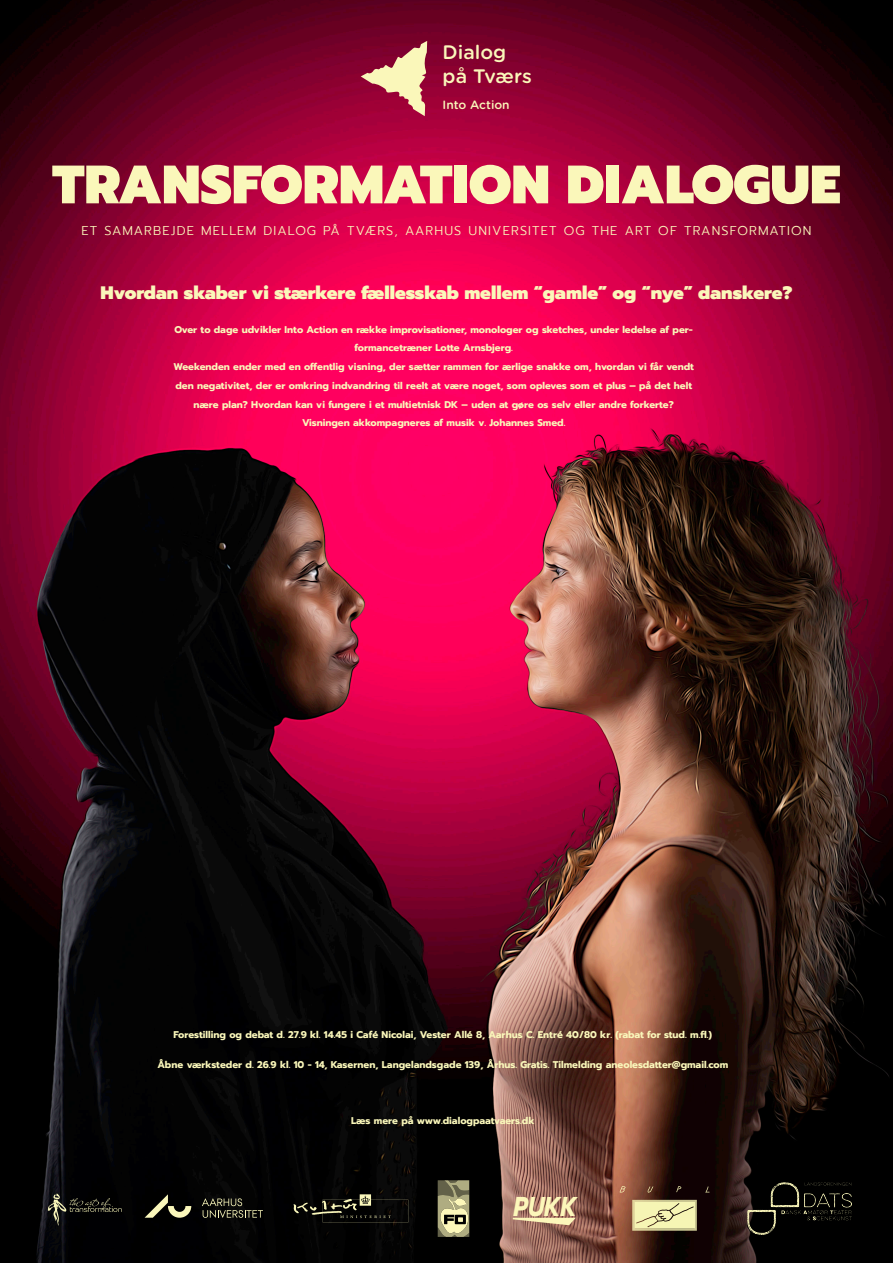
<style>
.page{position:relative;width:893px;height:1263px;background:#fff}
.page>*{position:absolute;margin:0;border:0;box-sizing:border-box;transform-origin:0 0}
.t1{font:900 54px "Prompt";color:#faf7ba}
.t2{font:italic 700 27.08px "Prompt";color:#fcf7ba;scale:.84 1}
.t3{font:500 19.5px "Gotham Rounded";color:#faf7ba}
.t4{font:900 18px "Prompt";color:#faf7ba}
.t5{font:300 12.75px "Prompt";letter-spacing:.09em;color:#faf7ba}
.t6{font:500 12px "Gotham Rounded";color:#faf7ba}
.t7{font:700 9.75px/18.8px "Prompt";color:#faf7ba;text-align:center}
</style>
<div class="page">
<img style="left:0;top:0;width:893px;height:1263px">
<svg style="left:361px;top:41px;width:66px;height:75px;background:#bb666a"></svg>
<svg style="left:48px;top:1193px;width:74px;height:32px;background:#1c1c18"></svg>
<svg style="left:438px;top:1180px;width:31px;height:57px;background:#a3a078"></svg>
<svg style="left:293px;top:1194px;width:115px;height:28px;background:#1f1e18"></svg>
<svg style="left:145px;top:1194px;width:46px;height:24px"></svg>
<svg style="left:202px;top:1198px;width:61px;height:20px"></svg>
<svg style="left:620px;top:1186px;width:5px;height:7px"></svg>
<svg style="left:648px;top:1186px;width:5px;height:7px"></svg>
<svg style="left:676px;top:1186px;width:5px;height:6px"></svg>
<svg style="left:705px;top:1186px;width:4px;height:7px"></svg>
<svg style="left:632px;top:1200px;width:65px;height:31px;background:#dedba0"></svg>
<img style="left:748px;top:1183px;width:104px;height:51px">
<svg style="left:513px;top:1218px;width:63px;height:7px"></svg>
<p class="t3" style="left:443px;top:39px;width:65px">Dialog</p>
<p class="t3" style="left:443px;top:62px;width:91px">på Tværs</p>
<p class="t6" style="left:443px;top:97px;width:69px">Into Action</p>
<p class="t1" style="left:52px;top:143px;width:790px">TRANSFORMATION DIALOGUE</p>
<p class="t5" style="left:82px;top:221px;width:731px">ET SAMARBEJDE MELLEM DIALOG PÅ TVÆRS, AARHUS UNIVERSITET OG THE ART OF TRANSFORMATION</p>
<p class="t4" style="left:101px;top:279px;width:693px">Hvordan skaber vi stærkere fællesskab mellem “gamle” og “nye” danskere?</p>
<p class="t7" style="left:175px;top:320px;width:520px">Over to dage udvikler Into Action en række improvisationer, monologer og sketches, under ledelse af per&shy;formancetræner Lotte Arnsbjerg.</p>
<p class="t7" style="left:173px;top:357px;width:522px">Weekenden ender med en offentlig visning, der sætter rammen for ærlige snakke om, hvordan vi får vendt den negativitet, der er omkring indvandring til reelt at være noget, som opleves som et plus – på det helt nære plan? Hvordan kan vi fungere i et multietnisk DK – uden at gøre os selv eller andre forkerte?</p>
<p class="t7" style="left:302px;top:413px;width:265px">Visningen akkompagneres af musik v. Johannes Smed.</p>
<p class="t7" style="left:174px;top:1025px;width:540px">Forestilling og debat d. 27.9 kl. 14.45 i Café Nicolai, Vester Allé 8, Aarhus C. Entré 40/80 kr. (rabat for stud. m.fl.)</p>
<p class="t7" style="left:157px;top:1055px;width:572px">Åbne værksteder d. 26.9 kl. 10 - 14, Kasernen, Langelandsgade 139, Århus. Gratis. Tilmelding aneolesdatter@gmail.com</p>
<p class="t7" style="left:351px;top:1111px;width:185px">Læs mere på www.dialogpaatvaers.dk</p>
<p class="t2" style="left:513px;top:1186px;width:77px">PUKK</p>
</div>
